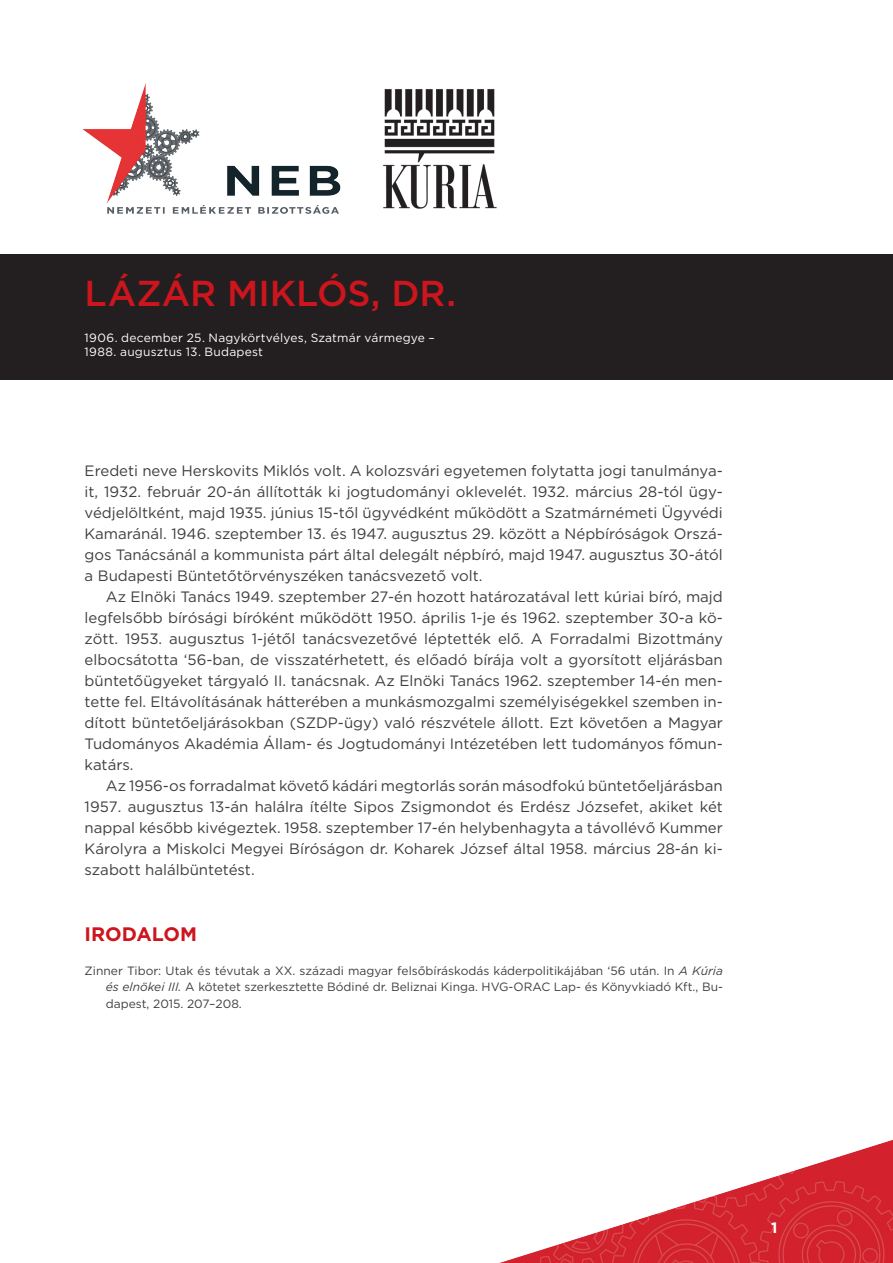
<style>
.page{position:relative;width:893px;height:1263px;background:#fff}
.page>*{position:absolute;margin:0;border:0;box-sizing:border-box;transform-origin:0 0}
.t1{font:500 36px "Gotham";color:#cd151d}
.t2{font:700 19.5px "Gotham";color:#cd151d}
.t3{font:15px/21px "Gotham";color:#3e3e3f;text-align:justify}
.t4{font:700 15px "Gotham";color:#fff}
.t5{font:12px/16.5px "Gotham";color:#3e3e3f;text-align:justify}
.t6{font:12px/14.4px "Gotham";letter-spacing:.02em;color:#fff}
.s1{font-style:italic}
</style>
<div class="page">
<img style="left:500px;top:1140px;width:393px;height:123px">
<div style="left:0;top:254px;width:893px;height:125px;background:#231f20"></div>
<img style="left:82px;top:83px;width:259px;height:131px">
<img style="left:383px;top:89px;width:114px;height:120px">
<h1 class="t1" style="left:85px;top:270px;width:373px">LÁZÁR MIKLÓS, DR.</h1>
<p class="t6" style="left:85px;top:330px;width:352px">1906. december 25. Nagykörtvélyes, Szatmár vármegye –<br>1988. augusztus 13. Budapest</p>
<p class="t3" style="left:85px;top:460px;width:640px">Eredeti neve Herskovits Miklós volt. A kolozsvári egyetemen folytatta jogi tanulmánya&shy;it, 1932. február 20-án állították ki jogtudományi oklevelét. 1932. március 28-tól ügy&shy;védjelöltként, majd 1935. június 15-től ügyvédként működött a Szatmárnémeti Ügyvédi Kamaránál. 1946. szeptember 13. és 1947. augusztus 29. között a Népbíróságok Orszá&shy;gos Tanácsánál a kommunista párt által delegált népbíró, majd 1947. augusztus 30-ától a Budapesti Büntetőtörvényszéken tanácsvezető volt.</p>
<p class="t3" style="left:85px;top:586px;width:640px;text-indent:21px">Az Elnöki Tanács 1949. szeptember 27-én hozott határozatával lett kúriai bíró, majd legfelsőbb bírósági bíróként működött 1950. április 1-je és 1962. szeptember 30-a kö&shy;zött. 1953. augusztus 1-jétől tanácsvezetővé léptették elő. A Forradalmi Bizottmány elbocsátotta ‘56-ban, de visszatérhetett, és előadó bírája volt a gyorsított eljárásban büntetőügyeket tárgyaló II. tanácsnak. Az Elnöki Tanács 1962. szeptember 14-én men&shy;tette fel. Eltávolításának hátterében a munkásmozgalmi személyiségekkel szemben in&shy;dított büntetőeljárásokban (SZDP-ügy) való részvétele állott. Ezt követően a Magyar Tudományos Akadémia Állam- és Jogtudományi Intézetében lett tudományos főmun&shy;katárs.</p>
<p class="t3" style="left:85px;top:775px;width:640px;text-indent:21px">Az 1956-os forradalmat követő kádári megtorlás során másodfokú büntetőeljárásban 1957. augusztus 13-án halálra ítélte Sipos Zsigmondot és Erdész Józsefet, akiket két nappal később kivégeztek. 1958. szeptember 17-én helybenhagyta a távollévő Kummer Károlyra a Miskolci Megyei Bíróságon dr. Koharek József által 1958. március 28-án ki&shy;szabott halálbüntetést.</p>
<h2 class="t2" style="left:85px;top:921px;width:114px">IRODALOM</h2>
<p class="t5" style="left:106px;top:962px;width:618px;text-indent:-21px">Zinner Tibor: Utak és tévutak a XX. századi magyar felsőbíráskodás káderpolitikájában ‘56 után. In <span class="s1">A Kúria és elnökei III.</span> A kötetet szerkesztette Bódiné dr. Beliznai Kinga. HVG-ORAC Lap- és Könyvkiadó Kft., Bu&shy;dapest, 2015. 207–208.</p>
<p class="t4" style="left:771px;top:1218px;width:8px">1</p>
</div>
